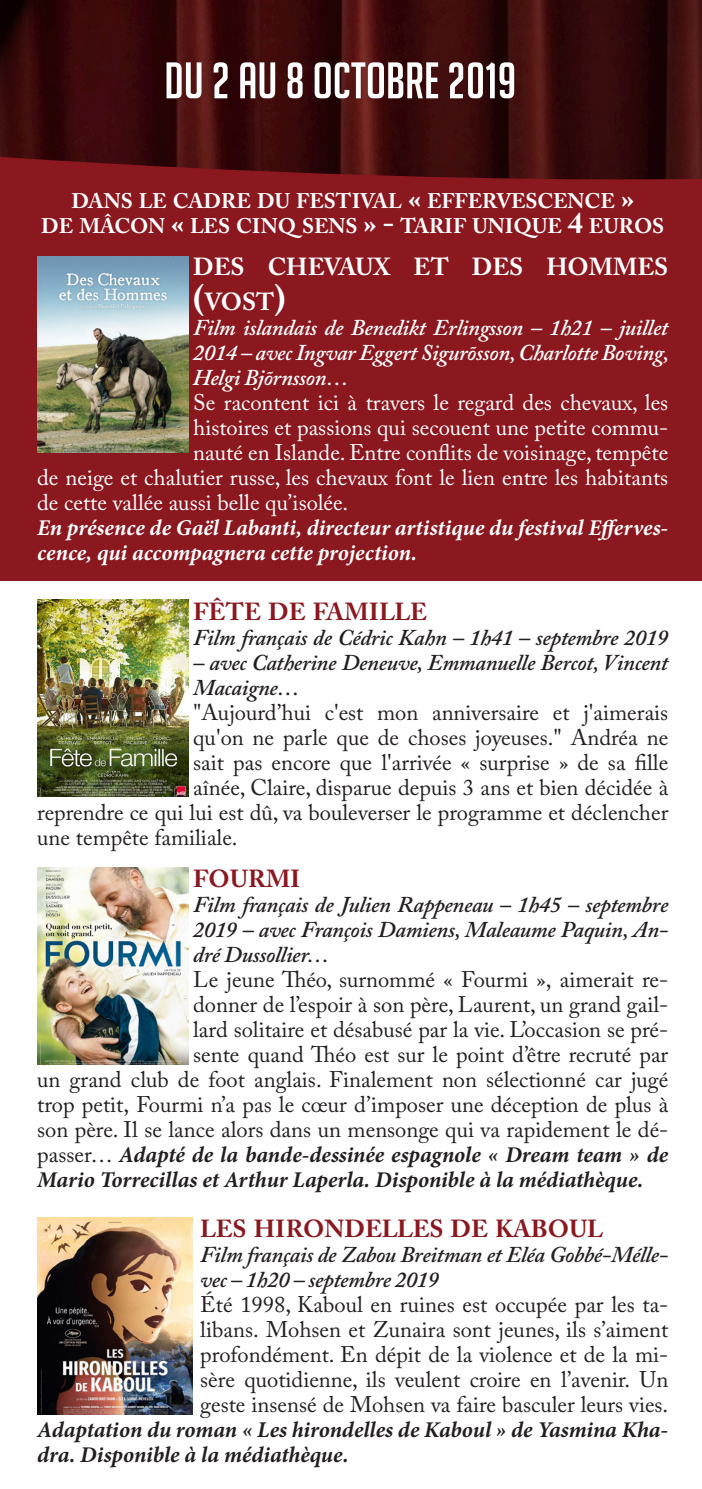
<style>
.page{position:relative;width:702px;height:1489px;background:#fff}
.page>*{position:absolute;margin:0;border:0;box-sizing:border-box;transform-origin:0 0}
.t1{font:50px "Big Noodle Titling";color:#fff}
.t2{font:700 24.5px "Adobe Caslon Pro";color:#8b171f}
.t3{font:700 24.5px/35px "Adobe Caslon Pro";color:#fff}
.t4{font:22.5px "Adobe Caslon Pro";color:#231f20}
.t5{font:italic 600 22.5px/25px "Adobe Caslon Pro";letter-spacing:-.015em;color:#231f20}
.t6{font:22.5px "Adobe Caslon Pro";color:#fff}
.t7{font:italic 700 22.5px "Minion Pro";letter-spacing:-.005em;color:#231f20}
.t8{font:italic 600 22.5px/25px "Adobe Caslon Pro";letter-spacing:-.015em;color:#fff;text-align:justify}
.t9{font:italic 700 22.5px/25px "Minion Pro";letter-spacing:-.005em;color:#fff}
.t10{font:700 21px "Adobe Caslon Pro";color:#fff}
.s1{font-size:30px}
.s2{font-size:35px}
.s3{font-family:"Adobe Caslon Pro";font-weight:400;font-style:normal}
</style>
<div class="page">
<div style="left:0;top:84px;width:702px;height:496px;background:#8b171f"></div>
<img style="left:37px;top:256px;width:151px;height:197px">
<img style="left:37px;top:600px;width:151px;height:196px">
<img style="left:37px;top:867px;width:151px;height:197px">
<img style="left:37px;top:1217px;width:155px;height:197px">
<img style="left:0;top:0;width:702px;height:180px">
<p class="t1" style="left:164px;top:54px;width:353px">DU 2 AU 8 OCTOBRE 2019</p>
<p class="t10" style="left:71px;top:188px;width:564px">DANS LE CADRE DU FESTIVAL <span class="s1">«</span> EFFERVESCENCE <span class="s1">»</span></p>
<p class="t10" style="left:41px;top:213px;width:624px">DE MÂCON <span class="s1">«</span> LES CINQ SENS <span class="s1">» -</span> TARIF UNIQUE <span class="s1">4</span> EUROS</p>
<p class="t3" style="left:193px;top:249px;width:476px">DES CHEVAUX ET DES HOMMES <span class="s2">(</span>VOST<span class="s2">)</span></p>
<p class="t8" style="left:193px;top:314px;width:477px">Film islandais de Benedikt Erlingsson – 1h21 – juillet 2014 – avec Ingvar Eggert Sigurõsson, Charlotte Boving, Helgi Bjõrnsson…</p>
<p class="t6" style="left:193px;top:389px;width:476px">Se racontent ici à travers le regard des chevaux, les</p>
<p class="t6" style="left:193px;top:414px;width:476px">histoires et passions qui secouent une petite commu-</p>
<p class="t6" style="left:193px;top:439px;width:476px">nauté en Islande. Entre conflits de voisinage, tempête</p>
<p class="t6" style="left:37px;top:464px;width:632px">de neige et chalutier russe, les chevaux font le lien entre les habitants</p>
<p class="t6" style="left:37px;top:489px;width:312px">de cette vallée aussi belle qu’isolée.</p>
<p class="t9" style="left:37px;top:515px;width:632px">En présence de Gaël Labanti, directeur artistique du festival Efferves&shy;cence, qui accompagnera cette projection.</p>
<p class="t2" style="left:193px;top:597px;width:235px">FÊTE DE FAMILLE</p>
<p class="t5" style="left:193px;top:624px;width:476px">Film français de Cédric Kahn – 1h41 – septembre 2019</p>
<p class="t5" style="left:193px;top:649px;width:476px">– avec Catherine Deneuve, Emmanuelle Bercot, Vincent<br>Macaigne…</p>
<p class="t4" style="left:193px;top:699px;width:476px">"Aujourd’hui c'est mon anniversaire et j'aimerais</p>
<p class="t4" style="left:193px;top:724px;width:476px">qu'on ne parle que de choses joyeuses." Andréa ne</p>
<p class="t4" style="left:193px;top:749px;width:476px">sait pas encore que l'arrivée « surprise » de sa fille</p>
<p class="t4" style="left:193px;top:774px;width:476px">aînée, Claire, disparue depuis 3 ans et bien décidée à</p>
<p class="t4" style="left:37px;top:799px;width:632px">reprendre ce qui lui est dû, va bouleverser le programme et déclencher</p>
<p class="t4" style="left:37px;top:824px;width:202px">une tempête familiale.</p>
<p class="t2" style="left:193px;top:864px;width:109px">FOURMI</p>
<p class="t5" style="left:193px;top:891px;width:476px;text-align:justify">Film français de Julien Rappeneau – 1h45 – septembre 2019 – avec François Damiens, Maleaume Paquin, An&shy;dré Dussollier…</p>
<p class="t4" style="left:193px;top:966px;width:476px">Le jeune Théo, surnommé « Fourmi », aimerait re-</p>
<p class="t4" style="left:193px;top:991px;width:476px">donner de l’espoir à son père, Laurent, un grand gail-</p>
<p class="t4" style="left:193px;top:1016px;width:476px">lard solitaire et désabusé par la vie. L’occasion se pré-</p>
<p class="t4" style="left:193px;top:1041px;width:476px">sente quand Théo est sur le point d’être recruté par</p>
<p class="t4" style="left:37px;top:1066px;width:632px">un grand club de foot anglais. Finalement non sélectionné car jugé</p>
<p class="t4" style="left:37px;top:1091px;width:632px">trop petit, Fourmi n’a pas le cœur d’imposer une déception de plus à</p>
<p class="t4" style="left:37px;top:1116px;width:632px">son père. Il se lance alors dans un mensonge qui va rapidement le dé-</p>
<p class="t7" style="left:37px;top:1138px;width:632px"><span class="s3">passer…</span> Adapté de la bande-dessinée espagnole « Dream team » de</p>
<p class="t7" style="left:37px;top:1163px;width:607px">Mario Torrecillas et Arthur Laperla. Disponible à la médiathèque.</p>
<p class="t2" style="left:200px;top:1213px;width:404px">LES HIRONDELLES DE KABOUL</p>
<p class="t5" style="left:200px;top:1241px;width:469px">Film français de Zabou Breitman et Eléa Gobbé-Mélle&shy;vec – 1h20 – septembre 2019</p>
<p class="t4" style="left:200px;top:1290px;width:469px">Été 1998, Kaboul en ruines est occupée par les ta-</p>
<p class="t4" style="left:200px;top:1315px;width:469px">libans. Mohsen et Zunaira sont jeunes, ils s’aiment</p>
<p class="t4" style="left:200px;top:1340px;width:469px">profondément. En dépit de la violence et de la mi-</p>
<p class="t4" style="left:200px;top:1365px;width:469px">sère quotidienne, ils veulent croire en l’avenir. Un</p>
<p class="t4" style="left:200px;top:1390px;width:469px">geste insensé de Mohsen va faire basculer leurs vies.</p>
<p class="t7" style="left:37px;top:1413px;width:632px">Adaptation du roman « Les hirondelles de Kaboul » de Yasmina Kha-</p>
<p class="t7" style="left:37px;top:1438px;width:313px">dra. Disponible à la médiathèque.</p>
</div>
